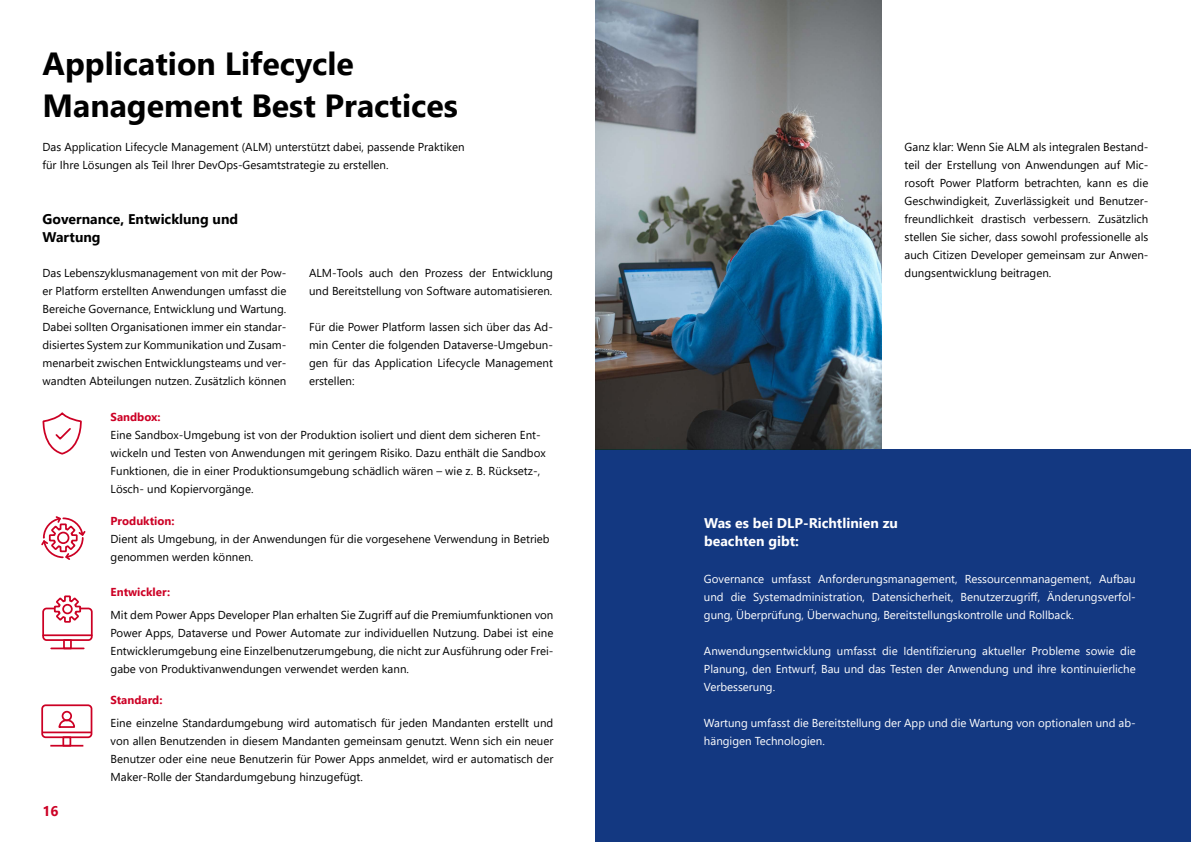
<style>
.page{position:relative;width:1191px;height:842px;background:#fff}
.page>*{position:absolute;margin:0;border:0;box-sizing:border-box;transform-origin:0 0}
.t1{font:700 32px/42px "Segoe UI";color:#000}
.t2{font:700 14px/18px "Segoe UI";color:#fff}
.t3{font:700 14px/18px "Segoe UI";color:#000}
.t4{font:700 14px "Segoe UI";color:#cc0025}
.t5{font:11.5px/18px "Segoe UI";color:#000;text-align:justify}
.t6{font:11.5px/18px "Segoe UI";color:#fff;text-align:justify}
.t7{font:700 11.5px "Segoe UI";color:#cc0025}
</style>
<div class="page">
<div style="left:595px;top:449px;width:596px;height:393px;background:#133881"></div>
<svg style="left:43px;top:412px;width:38px;height:42px"></svg>
<svg style="left:41px;top:516px;width:44px;height:44px"></svg>
<div style="left:41px;top:704px;width:51px;height:34px;border:2px solid #cc0024;border-radius:4px"></div>
<div style="left:62px;top:736px;width:9px;height:10px;border:2px solid #cc0024"></div>
<hr style="left:50px;top:745px;width:33px;height:1px;background:#cc0024">
<div style="left:62px;top:711px;width:10px;height:10px;border:2px solid #cc0024;border-radius:50%"></div>
<svg style="left:58px;top:718px;width:17px;height:10px"></svg>
<hr style="left:42px;top:731px;width:49px;height:2px;background:#cc0024">
<svg style="left:42px;top:595px;width:50px;height:46px"></svg>
<div style="left:63px;top:639px;width:9px;height:10px;border:2px solid #cc0024"></div>
<hr style="left:51px;top:647px;width:33px;height:2px;background:#cc0024">
<hr style="left:43px;top:634px;width:49px;height:2px;background:#cc0024">
<img style="left:595px;top:0;width:287px;height:449px">
<h1 class="t1" style="left:43px;top:41px;width:417px">Application Lifecycle<br>Management Best Practices</h1>
<p class="t5" style="left:43px;top:136px;width:424px">Das Application Lifecycle Management (ALM) unterstützt dabei, passende Praktiken für Ihre Lösungen als Teil Ihrer DevOps-Gesamtstrategie zu erstellen.</p>
<p class="t3" style="left:43px;top:209px;width:197px">Governance, Entwicklung und<br>Wartung</p>
<p class="t5" style="left:43px;top:262px;width:245px">Das Lebenszyklusmanagement von mit der Pow&shy;er Platform erstellten Anwendungen umfasst die Bereiche Governance, Entwicklung und Wartung.<br>Dabei sollten Organisationen immer ein standar&shy;disiertes System zur Kommunikation und Zusam&shy;menarbeit zwischen Entwicklungsteams und ver&shy;wandten Abteilungen nutzen. Zusätzlich können</p>
<p class="t5" style="left:309px;top:262px;width:245px">ALM-Tools auch den Prozess der Entwicklung und Bereitstellung von Software automatisieren.</p>
<p class="t5" style="left:309px;top:316px;width:245px">Für die Power Platform lassen sich über das Ad&shy;min Center die folgenden Dataverse-Umgebun&shy;gen für das Application Lifecycle Management erstellen:</p>
<p class="t4" style="left:43px;top:798px;width:18px">16</p>
<p class="t7" style="left:111px;top:406px;width:52px">Sandbox:</p>
<p class="t5" style="left:111px;top:425px;width:437px;text-align:left">Eine Sandbox-Umgebung ist von der Produktion isoliert und dient dem sicheren Ent&shy;wickeln und Testen von Anwendungen mit geringem Risiko. Dazu enthält die Sandbox Funktionen, die in einer Produktionsumgebung schädlich wären – wie z. B. Rücksetz-, Lösch- und Kopiervorgänge.</p>
<p class="t7" style="left:111px;top:510px;width:65px">Produktion:</p>
<p class="t5" style="left:111px;top:528px;width:440px">Dient als Umgebung, in der Anwendungen für die vorgesehene Verwendung in Betrieb genommen werden können.</p>
<p class="t7" style="left:111px;top:581px;width:61px">Entwickler:</p>
<p class="t5" style="left:111px;top:604px;width:444px">Mit dem Power Apps Developer Plan erhalten Sie Zugriff auf die Premiumfunktionen von Power Apps, Dataverse und Power Automate zur individuellen Nutzung. Dabei ist eine Entwicklerumgebung eine Einzelbenutzerumgebung, die nicht zur Ausführung oder Frei&shy;gabe von Produktivanwendungen verwendet werden kann.</p>
<p class="t7" style="left:111px;top:689px;width:53px">Standard:</p>
<p class="t5" style="left:111px;top:712px;width:444px">Eine einzelne Standardumgebung wird automatisch für jeden Mandanten erstellt und von allen Benutzenden in diesem Mandanten gemeinsam genutzt. Wenn sich ein neuer Benutzer oder eine neue Benutzerin für Power Apps anmeldet, wird er automatisch der Maker-Rolle der Standardumgebung hinzugefügt.</p>
<p class="t5" style="left:904px;top:136px;width:245px">Ganz klar: Wenn Sie ALM als integralen Bestand&shy;teil der Erstellung von Anwendungen auf Mic&shy;rosoft Power Platform betrachten, kann es die Geschwindigkeit, Zuverlässigkeit und Benutzer&shy;freundlichkeit drastisch verbessern. Zusätzlich stellen Sie sicher, dass sowohl professionelle als auch Citizen Developer gemeinsam zur Anwen&shy;dungsentwicklung beitragen.</p>
<p class="t2" style="left:704px;top:513px;width:195px">Was es bei DLP-Richtlinien zu beachten gibt:</p>
<p class="t6" style="left:704px;top:568px;width:433px">Governance umfasst Anforderungsmanagement, Ressourcenmanagement, Aufbau und die Systemadministration, Datensicherheit, Benutzerzugriff, Änderungsverfol&shy;gung, Überprüfung, Überwachung, Bereitstellungskontrolle und Rollback.</p>
<p class="t6" style="left:704px;top:640px;width:433px">Anwendungsentwicklung umfasst die Identifizierung aktueller Probleme sowie die Planung, den Entwurf, Bau und das Testen der Anwendung und ihre kontinuierliche Verbesserung.</p>
<p class="t6" style="left:704px;top:712px;width:433px">Wartung umfasst die Bereitstellung der App und die Wartung von optionalen und ab&shy;hängigen Technologien.</p>
</div>
